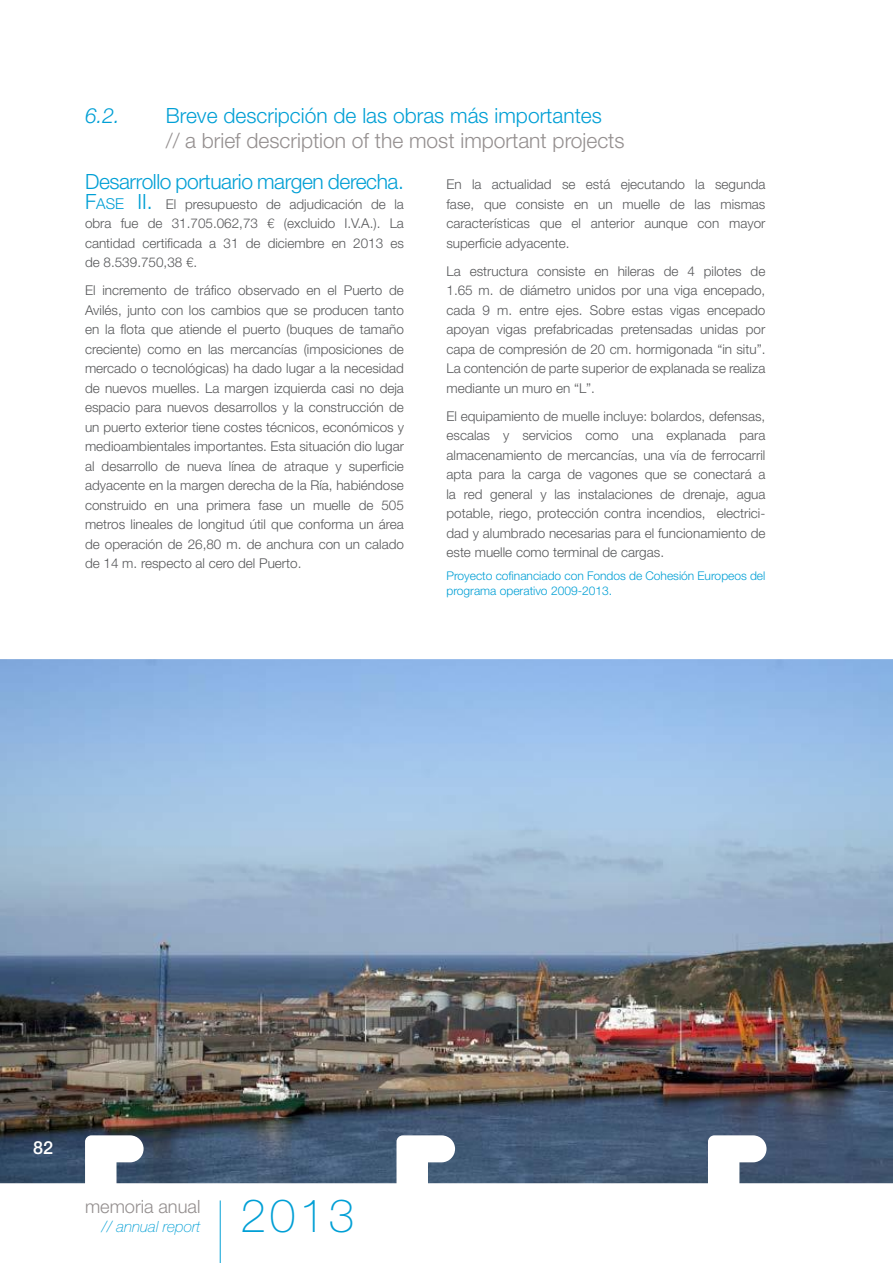
<style>
.page{position:relative;width:893px;height:1263px;background:#fff}
.page>*{position:absolute;margin:0;border:0;box-sizing:border-box;transform-origin:0 0}
.t1{font:100 46.2px "Helvetica Neue";color:#009fd5}
.t2{font:300 21px "Helvetica Neue";color:#948f8f}
.t3{font:300 21px "Helvetica Neue";color:#009fd5}
.t4{font:300 21px "Helvetica Neue";letter-spacing:-.02em;color:#009fd5}
.t5{font:italic 300 21px "Helvetica Neue";color:#009fd5}
.t6{font:300 18.3px "Helvetica Neue";color:#948f8f}
.t7{font:500 18px "Helvetica Neue";color:#fff}
.t8{font:italic 100 15.45px "Helvetica Neue";color:#009fd5}
.t9{font:300 13.5px/19.5px "Helvetica Neue";color:#57585a;text-align:justify}
.t10{font:300 12px/14.5px "Helvetica Neue";color:#009fd5}
.s1{font-size:21px;color:#009fd5}
.s2{font-size:15px;color:#009fd5}
.s3{font-family:"Helvetica"}
</style>
<div class="page">
<hr style="left:220px;top:1200px;width:1px;height:63px;background:#009fd5">
<img style="left:0;top:659px;width:893px;height:524px">
<h2 class="t5" style="left:85px;top:103px;width:37px">6.2.</h2>
<h2 class="t3" style="left:166px;top:102px;width:438px">Breve descripción de las obras más importantes</h2>
<h2 class="t2" style="left:166px;top:128px;width:460px">// a brief description of the most important projects</h2>
<h2 class="t4" style="left:85px;top:169px;width:320px">Desarrollo portuario margen derecha.</h2>
<p class="t9" style="left:85px;top:194px;width:320px"><span class="s1">F</span><span class="s2">ASE</span> <span class="s1">II.</span> El presupuesto de adjudicación de la obra fue de 31.705.062,73 <span class="s3">€</span> (excluido I.V.A.). La cantidad certificada a 31 de diciembre en 2013 es de 8.539.750,38 <span class="s3">€</span>.</p>
<p class="t9" style="left:85px;top:280px;width:320px">El incremento de tráfico observado en el Puerto de Avilés, junto con los cambios que se producen tanto en la flota que atiende el puerto (buques de tamaño creciente) como en las mercancías (imposiciones de mercado o tecnológicas) ha dado lugar a la necesidad de nuevos muelles. La margen izquierda casi no deja espacio para nuevos desarrollos y la construcción de un puerto exterior tiene costes técnicos, económicos y medioambientales importantes. Esta situación dio lugar al desarrollo de nueva línea de atraque y superficie adyacente en la margen derecha de la Ría, habiéndose construido en una primera fase un muelle de 505 metros lineales de longitud útil que conforma un área de operación de 26,80 m. de anchura con un calado de 14 m. respecto al cero del Puerto.</p>
<p class="t9" style="left:446px;top:174px;width:320px">En la actualidad se está ejecutando la segunda fase, que consiste en un muelle de las mismas características que el anterior aunque con mayor superficie adyacente.</p>
<p class="t9" style="left:446px;top:261px;width:320px">La estructura consiste en hileras de 4 pilotes de 1.65 m. de diámetro unidos por una viga encepado, cada 9 m. entre ejes. Sobre estas vigas encepado apoyan vigas prefabricadas pretensadas unidas por capa de compresión de 20 cm. hormigonada “in situ”.<br>La contención de parte superior de explanada se realiza mediante un muro en “L”.</p>
<p class="t9" style="left:446px;top:406px;width:320px">El equipamiento de muelle incluye: bolardos, defensas, escalas y servicios como una explanada para almacenamiento de mercancías, una vía de ferrocarril apta para la carga de vagones que se conectará a la red general y las instalaciones de drenaje, agua potable, riego, protección contra incendios, electrici&shy;dad y alumbrado necesarias para el funcionamiento de este muelle como terminal de cargas.</p>
<p class="t10" style="left:446px;top:568px;width:320px">Proyecto cofinanciado con Fondos de Cohesión Europeos del programa operativo 2009-2013.</p>
<h3 class="t7" style="left:33px;top:1137px;width:22px">82</h3>
<h3 class="t6" style="left:85px;top:1196px;width:117px">memoria anual</h3>
<p class="t8" style="left:102px;top:1217px;width:100px">// annual report</p>
<h1 class="t1" style="left:240px;top:1189px;width:116px">2013</h1>
</div>
